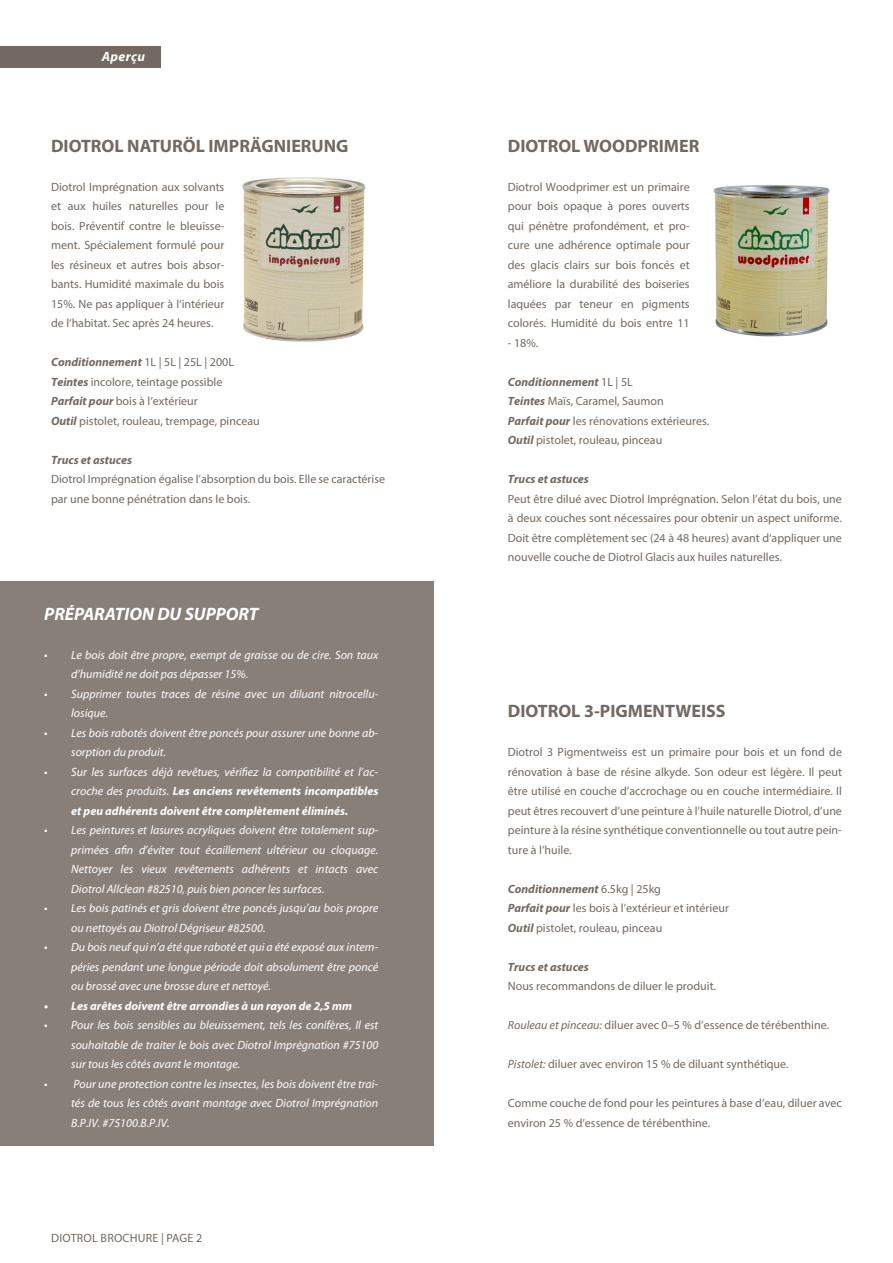
<style>
.page{position:relative;width:893px;height:1263px;background:#fff}
.page>*{position:absolute;margin:0;border:0;box-sizing:border-box;transform-origin:0 0}
.Zwischentitel{font:700 18px "Myriad Pro";color:#736962}
.Zwischentitel-2{font:italic 700 18px "Myriad Pro";color:#fff}
.t1{font:italic 700 13.5px "Myriad Pro";letter-spacing:.03em;color:#fff}
.Absatzformat_Lauftex{font:12px/19.5px "Myriad Pro";color:#736962;text-align:justify}
.t2{font:italic 12px/19.5px "Myriad Pro";color:#fff}
.t3{font:italic 700 12px/19.5px "Myriad Pro";color:#fff;text-align:justify}
.Absatzformat_Lauftex-2{font:italic 700 12px "Myriad Pro";color:#736962}
.Absatzformat_Lauftex-3{font:12px "Myriad Pro";letter-spacing:.02em;color:#736962}
.s1{font-weight:400;font-style:normal}
.s2{font-weight:700;font-style:italic}
.s3{font-weight:400}
.s4{font-style:italic}
</style>
<div class="page">
<div style="left:0;top:47px;width:161px;height:21px;background:#736962"></div>
<img style="left:242px;top:177px;width:124px;height:165px">
<img style="left:713px;top:185px;width:117px;height:152px">
<div style="left:0;top:582px;width:434px;height:564px;background:#897f79"></div>
<p class="t1" style="left:102px;top:48px;width:45px">Aperçu</p>
<p class="Zwischentitel" style="left:51px;top:134px;width:299px">DIOTROL NATURÖL IMPRÄGNIERUNG</p>
<p class="Absatzformat_Lauftex" style="left:51px;top:177px;width:175px">Diotrol Imprégnation aux solvants et aux huiles naturelles pour le bois. Préventif contre le bleuisse&shy;ment. Spécialement formulé pour les résineux et autres bois absor&shy;bants. Humidité maximale du bois 15%. Ne pas appliquer à l‘intérieur de l‘habitat. Sec après 24 heures.</p>
<p class="Absatzformat_Lauftex-2" style="left:51px;top:354px;width:185px">Conditionnement <span class="s1">1L | 5L | 25L | 200L</span></p>
<p class="Absatzformat_Lauftex" style="left:51px;top:372px;width:173px"><span class="s2">Teintes</span> incolore, teintage possible</p>
<p class="Absatzformat_Lauftex" style="left:51px;top:391px;width:148px"><span class="s2">Parfait pour</span> bois à l‘extérieur</p>
<p class="Absatzformat_Lauftex" style="left:51px;top:411px;width:210px"><span class="s2">Outil</span> pistolet, rouleau, trempage, pinceau</p>
<p class="Absatzformat_Lauftex-2" style="left:51px;top:452px;width:83px">Trucs et astuces</p>
<p class="Absatzformat_Lauftex" style="left:51px;top:469px;width:336px">Diotrol Imprégnation égalise l’absorption du bois. Elle se caractérise par une bonne pénétration dans le bois.</p>
<p class="Zwischentitel-2" style="left:44px;top:602px;width:216px">PRÉPARATION DU SUPPORT</p>
<p class="t2" style="left:71px;top:645px;width:309px;text-indent:-27px">• Le bois doit être propre, exempt de graisse ou de cire. Son taux d’humidité ne doit pas dépasser 15%.</p>
<p class="t2" style="left:71px;top:684px;width:309px;text-indent:-27px">• Supprimer toutes traces de résine avec un diluant nitrocellu&shy;losique.</p>
<p class="t2" style="left:71px;top:723px;width:309px;text-indent:-27px">• Les bois rabotés doivent être poncés pour assurer une bonne ab&shy;sorption du produit.</p>
<p class="t3" style="left:71px;top:761px;width:309px;text-indent:-27px"><span class="s3">• Sur les surfaces déjà revêtues, vérifiez la compatibilité et l’ac&shy;croche des produits.</span> Les anciens revêtements incompatibles et peu adhérents doivent être complètement éliminés.</p>
<p class="t2" style="left:71px;top:820px;width:309px;text-align:justify;text-indent:-27px">• Les peintures et lasures acryliques doivent être totalement sup&shy;primées afin d’éviter tout écaillement ultérieur ou cloquage.<br>Nettoyer les vieux revêtements adhérents et intacts avec Diotrol Allclean #82510, puis bien poncer les surfaces.</p>
<p class="t2" style="left:71px;top:898px;width:309px;text-indent:-27px">• Les bois patinés et gris doivent être poncés jusqu’au bois propre ou nettoyés au Diotrol Dégriseur #82500.</p>
<p class="t2" style="left:71px;top:937px;width:309px;text-align:justify;text-indent:-27px">• Du bois neuf qui n’a été que raboté et qui a été exposé aux intem&shy;péries pendant une longue période doit absolument être poncé ou brossé avec une brosse dure et nettoyé.</p>
<p class="t3" style="left:44px;top:995px;width:309px">• Les arêtes doivent être arrondies à un rayon de 2,5 mm</p>
<p class="t2" style="left:71px;top:1015px;width:309px;text-align:justify;text-indent:-27px">• Pour les bois sensibles au bleuissement, tels les conifères, Il est souhaitable de traiter le bois avec Diotrol Imprégnation #75100 sur tous les côtés avant le montage.</p>
<p class="t2" style="left:71px;top:1074px;width:309px;text-align:justify;text-indent:-27px">• Pour une protection contre les insectes, les bois doivent être trai&shy;tés de tous les côtés avant montage avec Diotrol Imprégnation B.P.IV. #75100.B.P.IV.</p>
<p class="Absatzformat_Lauftex-3" style="left:51px;top:1230px;width:153px">DIOTROL BROCHURE | PAGE 2</p>
<p class="Zwischentitel" style="left:508px;top:134px;width:193px">DIOTROL WOODPRIMER</p>
<p class="Absatzformat_Lauftex" style="left:508px;top:177px;width:183px">Diotrol Woodprimer est un primaire pour bois opaque à pores ouverts qui pénètre profondément, et pro&shy;cure une adhérence optimale pour des glacis clairs sur bois foncés et améliore la durabilité des boiseries laquées par teneur en pigments colorés. Humidité du bois entre 11</p>
<p class="Absatzformat_Lauftex" style="left:508px;top:333px;width:32px">- 18%.</p>
<p class="Absatzformat_Lauftex-2" style="left:508px;top:374px;width:127px">Conditionnement <span class="s1">1L | 5L</span></p>
<p class="Absatzformat_Lauftex" style="left:508px;top:391px;width:157px"><span class="s2">Teintes</span> Maïs, Caramel, Saumon</p>
<p class="Absatzformat_Lauftex" style="left:508px;top:411px;width:203px"><span class="s2">Parfait pour</span> les rénovations extérieures.</p>
<p class="Absatzformat_Lauftex" style="left:508px;top:430px;width:156px"><span class="s2">Outil</span> pistolet, rouleau, pinceau</p>
<p class="Absatzformat_Lauftex-2" style="left:508px;top:471px;width:83px">Trucs et astuces</p>
<p class="Absatzformat_Lauftex" style="left:508px;top:489px;width:336px">Peut être dilué avec Diotrol Imprégnation. Selon l’état du bois, une à deux couches sont nécessaires pour obtenir un aspect uniforme.<br>Doit être complètement sec (24 à 48 heures) avant d‘appliquer une nouvelle couche de Diotrol Glacis aux huiles naturelles.</p>
<p class="Zwischentitel" style="left:508px;top:699px;width:219px">DIOTROL 3-PIGMENTWEISS</p>
<p class="Absatzformat_Lauftex" style="left:508px;top:742px;width:336px">Diotrol 3 Pigmentweiss est un primaire pour bois et un fond de rénovation à base de résine alkyde. Son odeur est légère. Il peut être utilisé en couche d’accrochage ou en couche intermédiaire. Il peut êtres recouvert d’une peinture à l’huile naturelle Diotrol, d’une peinture à la résine synthétique conventionnelle ou tout autre pein&shy;ture à l’huile.</p>
<p class="Absatzformat_Lauftex-2" style="left:508px;top:881px;width:155px">Conditionnement <span class="s1">6.5kg | 25kg</span></p>
<p class="Absatzformat_Lauftex" style="left:508px;top:898px;width:223px"><span class="s2">Parfait pour</span> les bois à l’extérieur et intérieur</p>
<p class="Absatzformat_Lauftex" style="left:508px;top:918px;width:156px"><span class="s2">Outil</span> pistolet, rouleau, pinceau</p>
<p class="Absatzformat_Lauftex-2" style="left:508px;top:959px;width:83px">Trucs et astuces</p>
<p class="Absatzformat_Lauftex" style="left:508px;top:976px;width:210px">Nous recommandons de diluer le produit.</p>
<p class="Absatzformat_Lauftex" style="left:508px;top:1015px;width:323px"><span class="s4">Rouleau et pinceau:</span> diluer avec 0–5 % d’essence de térébenthine.</p>
<p class="Absatzformat_Lauftex" style="left:508px;top:1054px;width:282px"><span class="s4">Pistolet:</span> diluer avec environ 15 % de diluant synthétique.</p>
<p class="Absatzformat_Lauftex" style="left:508px;top:1093px;width:336px">Comme couche de fond pour les peintures à base d’eau, diluer avec environ 25 % d’essence de térébenthine.</p>
</div>
